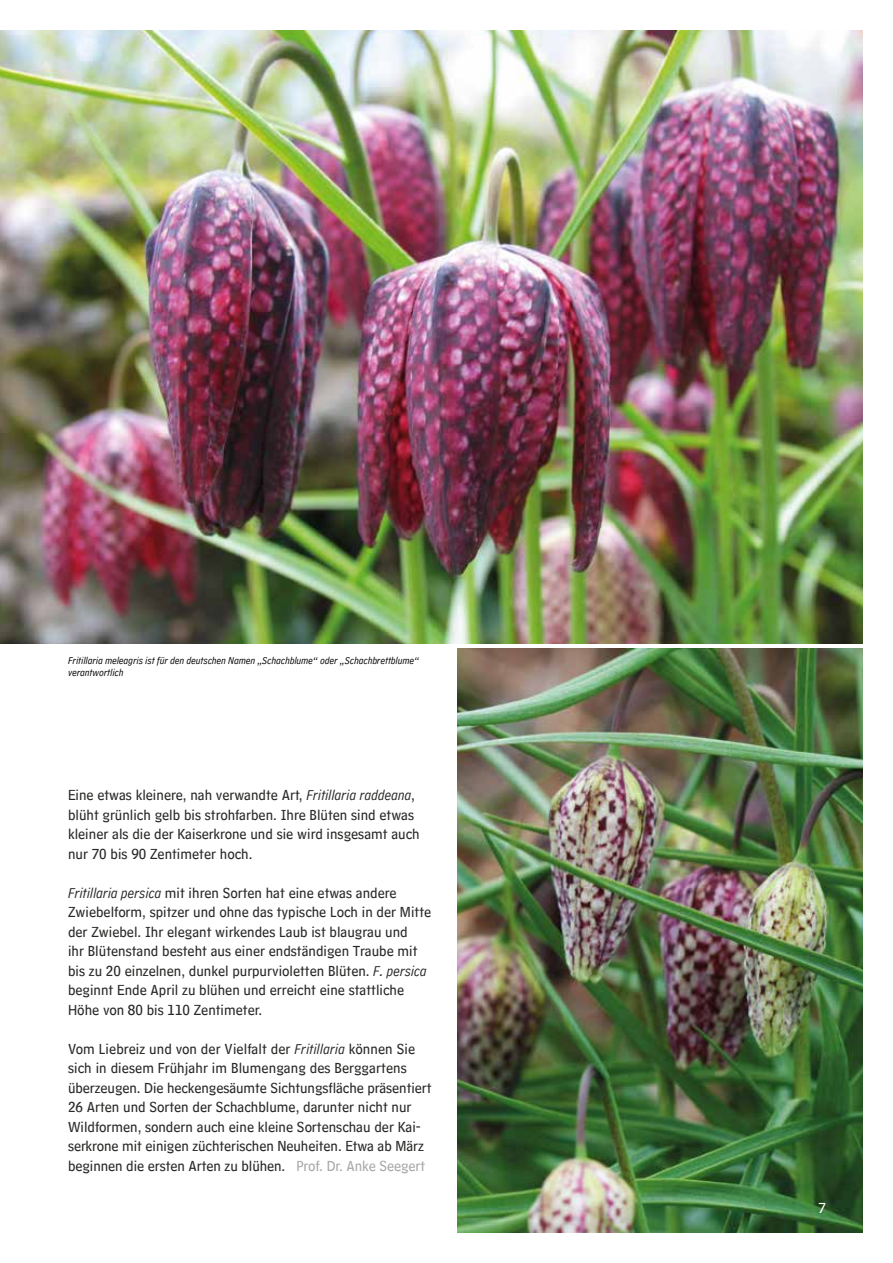
<style>
.page{position:relative;width:893px;height:1263px;background:#fff}
.page>*{position:absolute;margin:0;border:0;box-sizing:border-box;transform-origin:0 0}
.t1{font:15px/19.5px "Hannover Millennial Text";color:#282827}
.t2{font:15px "Hannover Millennial Text";color:#fff}
.t3{font:italic 10.5px/12.6px "HM Comment";color:#000}
.s1{font-family:"HM Comment";font-style:italic}
.s2{color:#a8a8a7}
</style>
<div class="page">
<img style="left:0;top:30px;width:863px;height:1203px">
<p class="t3" style="left:68px;top:654px;width:353px">Fritillaria meleagris ist für den deutschen Namen „Schachblume“ oder „Schachbrettblume“ verantwortlich</p>
<p class="t1" style="left:68px;top:785px;width:353px">Eine etwas kleinere, nah verwandte Art, <span class="s1">Fritillaria raddeana</span>, blüht grünlich gelb bis strohfarben. Ihre Blüten sind etwas kleiner als die der Kaiserkrone und sie wird insgesamt auch nur 70 bis 90 Zentimeter hoch.</p>
<p class="t1" style="left:68px;top:883px;width:365px"><span class="s1">Fritillaria persica</span> mit ihren Sorten hat eine etwas andere Zwiebelform, spitzer und ohne das typische Loch in der Mitte der Zwiebel. Ihr elegant wirkendes Laub ist blaugrau und<br>ihr Blütenstand besteht aus einer endständigen Traube mit bis zu 20 einzelnen, dunkel purpurvioletten Blüten. <span class="s1">F. persica </span>beginnt Ende April zu blühen und erreicht eine stattliche Höhe von 80 bis 110 Zentimeter.</p>
<p class="t1" style="left:68px;top:1039px;width:365px">Vom Liebreiz und von der Vielfalt der <span class="s1">Fritillaria</span> können Sie sich in diesem Frühjahr im Blumengang des Berggartens überzeugen. Die heckengesäumte Sichtungsfläche präsentiert 26 Arten und Sorten der Schachblume, darunter nicht nur Wildformen, sondern auch eine kleine Sortenschau der Kai&shy;serkrone mit einigen züchterischen Neuheiten. Etwa ab März beginnen die ersten Arten zu blühen. <span class="s2">Prof. Dr. Anke Seegert</span></p>
<p class="t2" style="left:818px;top:1199px;width:9px">7</p>
</div>
